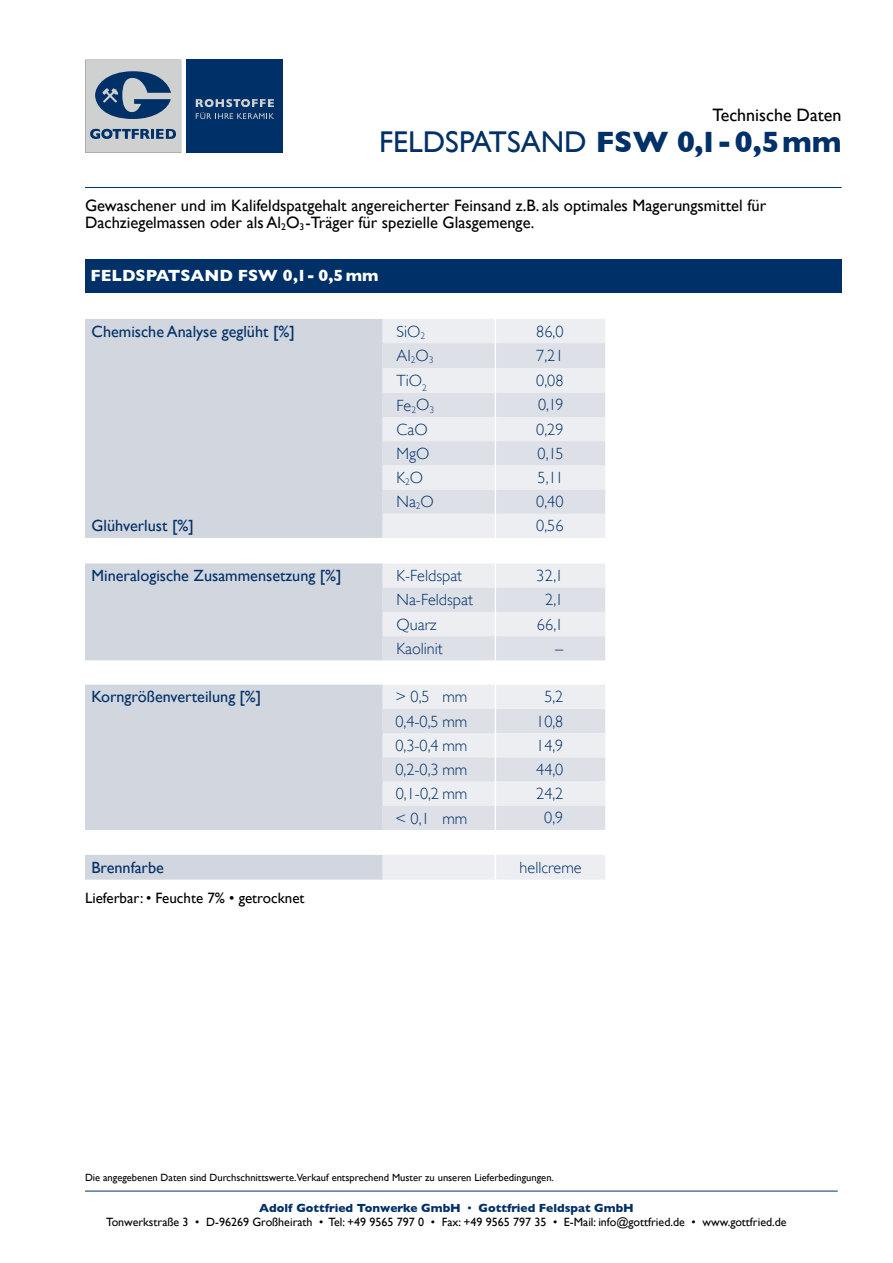
<style>
.page{position:relative;width:893px;height:1263px;background:#fff}
.page>*{position:absolute;margin:0;border:0;box-sizing:border-box;transform-origin:0 0}
.t1{font:30px "Gill Sans";color:#003068}
.t2{font:18px "Gill Sans";color:#000}
.t3{font:16.5px/16.5px "Gill Sans";color:#000}
.t4{font:700 16.5px "Gill Sans";color:#fff}
.t5{font:300 16.2px "Gill Sans";color:#003068}
.t6{font:16.2px "Gill Sans";color:#003068}
.t7{font:15px "Gill Sans";color:#000}
.t8{font:12px/14.4px "Gill Sans";color:#000;text-align:center}
.t9{font:10.5px "Gill Sans";color:#000}
.s1{font-weight:700}
.s2{font-weight:700;color:#003068}
.s3{color:#003068}
</style>
<div class="page">
<hr style="left:85px;top:1191px;width:753px;height:1px;background:#003068">
<svg style="left:85px;top:60px;width:96px;height:93px"></svg>
<div style="left:187px;top:60px;width:96px;height:93px;background:#003068"></div>
<svg style="left:196px;top:99px;width:78px;height:20px"></svg>
<hr style="left:85px;top:187px;width:756px;height:1px;background:#003068">
<div style="left:85px;top:259px;width:756px;height:34px;background:#003068"></div>
<svg style="left:85px;top:319px;width:298px;height:561px;fill:#d2d6de"></svg>
<svg style="left:383px;top:319px;width:223px;height:561px"></svg>
<p class="t2" style="left:713px;top:104px;width:130px">Technische Daten</p>
<h1 class="t1" style="left:379px;top:124px;width:464px">FELDSPATSAND <span class="s1">FSW 0,1-0,5mm</span></h1>
<p class="t3" style="left:85px;top:197px;width:683px">Gewaschener und im Kalifeldspatgehalt angereicherter Feinsand z.B. als optimales Magerungsmittel für<br>Dachziegelmassen oder als Al<sub>2</sub>O<sub>3</sub>-Träger für spezielle Glasgemenge.</p>
<p class="t4" style="left:91px;top:266px;width:289px">FELDSPATSAND FSW 0,1 - 0,5 mm</p>
<p class="t6" style="left:92px;top:322px;width:205px">Chemische Analyse geglüht [%]</p>
<p class="t5" style="left:396px;top:322px;width:30px">SiO<sub>2</sub></p>
<p class="t5" style="left:536px;top:322px;width:29px">86,0</p>
<p class="t5" style="left:396px;top:346px;width:38px">AI<sub>2</sub>O<sub>3</sub></p>
<p class="t5" style="left:536px;top:346px;width:29px">7,21</p>
<p class="t5" style="left:396px;top:371px;width:32px">TiO<sub>2</sub></p>
<p class="t5" style="left:536px;top:371px;width:29px">0,08</p>
<p class="t5" style="left:396px;top:396px;width:39px">Fe<sub>2</sub>O<sub>3</sub></p>
<p class="t5" style="left:538px;top:396px;width:27px">0,19</p>
<p class="t5" style="left:396px;top:420px;width:33px">CaO</p>
<p class="t5" style="left:536px;top:420px;width:29px">0,29</p>
<p class="t5" style="left:396px;top:444px;width:34px">MgO</p>
<p class="t5" style="left:538px;top:444px;width:27px">0,15</p>
<p class="t5" style="left:396px;top:468px;width:28px">K<sub>2</sub>O</p>
<p class="t5" style="left:538px;top:468px;width:27px">5,11</p>
<p class="t5" style="left:396px;top:493px;width:39px">Na<sub>2</sub>O</p>
<p class="t5" style="left:536px;top:493px;width:29px">0,40</p>
<p class="t6" style="left:92px;top:516px;width:104px">Glühverlust [%]</p>
<p class="t5" style="left:536px;top:517px;width:29px">0,56</p>
<p class="t6" style="left:92px;top:566px;width:252px">Mineralogische Zusammensetzung [%]</p>
<p class="t5" style="left:396px;top:566px;width:67px">K-Feldspat</p>
<p class="t5" style="left:536px;top:566px;width:29px">32,1</p>
<p class="t5" style="left:396px;top:591px;width:78px">Na-Feldspat</p>
<p class="t5" style="left:545px;top:591px;width:20px">2,1</p>
<p class="t5" style="left:396px;top:615px;width:41px">Quarz</p>
<p class="t5" style="left:537px;top:615px;width:28px">66,1</p>
<p class="t5" style="left:396px;top:639px;width:48px">Kaolinit</p>
<p class="t5" style="left:555px;top:639px;width:10px">–</p>
<p class="t6" style="left:92px;top:687px;width:171px">Korngrößenverteilung [%]</p>
<p class="t5" style="left:395px;top:688px;width:73px">&gt; 0,5 mm</p>
<p class="t5" style="left:544px;top:688px;width:21px">5,2</p>
<p class="t5" style="left:395px;top:712px;width:74px">0,4-0,5 mm</p>
<p class="t5" style="left:536px;top:712px;width:29px">10,8</p>
<p class="t5" style="left:395px;top:736px;width:74px">0,3-0,4 mm</p>
<p class="t5" style="left:536px;top:736px;width:29px">14,9</p>
<p class="t5" style="left:395px;top:760px;width:74px">0,2-0,3 mm</p>
<p class="t5" style="left:536px;top:760px;width:29px">44,0</p>
<p class="t5" style="left:396px;top:784px;width:73px">0,1-0,2 mm</p>
<p class="t5" style="left:536px;top:784px;width:29px">24,2</p>
<p class="t5" style="left:395px;top:809px;width:73px">&lt; 0,1 mm</p>
<p class="t5" style="left:544px;top:809px;width:21px">0,9</p>
<p class="t6" style="left:91px;top:857px;width:74px">Brennfarbe</p>
<p class="t5" style="left:520px;top:858px;width:63px">hellcreme</p>
<p class="t7" style="left:85px;top:889px;width:221px">Lieferbar: • Feuchte 7% • getrocknet</p>
<p class="t9" style="left:85px;top:1171px;width:470px">Die angegebenen Daten sind Durchschnittswerte.Verkauf entsprechend Muster zu unseren Lieferbedingungen.</p>
<p class="t8" style="left:106px;top:1200px;width:682px"><span class="s2">Adolf Gottfried Tonwerke GmbH</span> <span class="s3">•</span> <span class="s2">Gottfried Feldspat GmbH<br></span>Tonwerkstraße 3 • D-96269 Großheirath • Tel: +49 9565 797 0 • Fax: +49 9565 797 35 • E-Mail: info@gottfried.de • www.gottfried.de</p>
</div>
